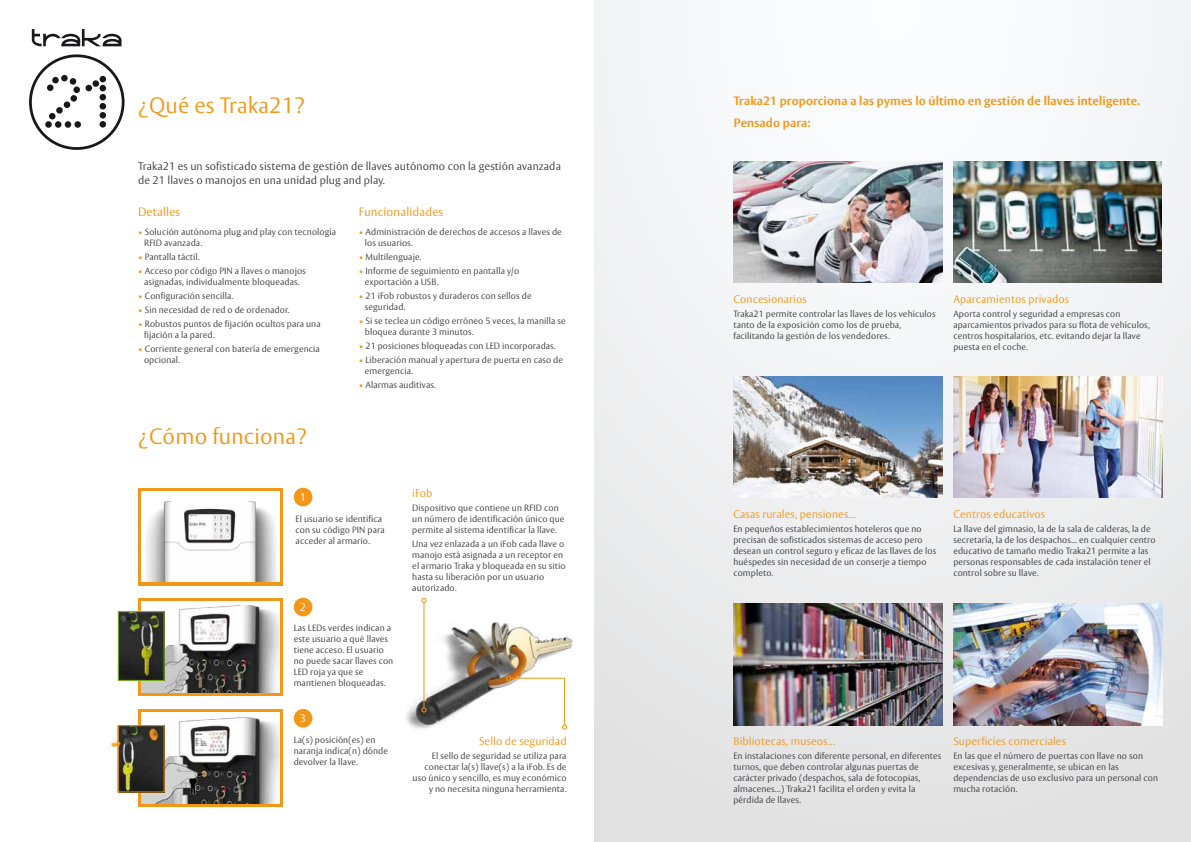
<style>
.page{position:relative;width:1191px;height:842px;background:#fff}
.page>*{position:absolute;margin:0;border:0;box-sizing:border-box;transform-origin:0 0}
.t1{font:300 22px "ASSA Vesta";letter-spacing:.01em;color:#f39718}
.t2{font:700 12px/21.7px "ASSA Vesta";letter-spacing:.01em;color:#f39718}
.t3{font:300 12px "ASSA Vesta";letter-spacing:.01em;color:#f39718}
.t4{font:300 11px "ASSA Vesta";letter-spacing:.01em;color:#f39718}
.t5{font:300 11px/14px "ASSA Vesta";letter-spacing:.01em;color:#3e3d40}
.t6{font:300 11px "ASSA Vesta";color:#fff}
.t7{font:300 9px/11px "ASSA Vesta";letter-spacing:.01em;color:#3e3d40}
.s1{color:#f39718}
</style>
<div class="page">
<div style="left:595px;top:0;width:596px;height:842px;background:linear-gradient(to bottom,#f9fbfc,#e2e2e2)"></div>
<img style="left:406px;top:622px;width:167px;height:107px">
<img style="left:734px;top:161px;width:208px;height:121px">
<img style="left:953px;top:161px;width:208px;height:121px">
<img style="left:734px;top:376px;width:208px;height:122px">
<img style="left:953px;top:376px;width:209px;height:122px">
<img style="left:734px;top:604px;width:208px;height:121px">
<img style="left:953px;top:604px;width:209px;height:121px">
<div style="left:138px;top:488px;width:145px;height:97px;background:#f39718"></div>
<div style="left:141px;top:491px;width:139px;height:91px;background:#fff"></div>
<img style="left:146px;top:502px;width:130px;height:80px">
<div style="left:294px;top:488px;width:18px;height:18px;background:#f39718;border-radius:50%"></div>
<div style="left:294px;top:598px;width:18px;height:18px;background:#f39718;border-radius:50%"></div>
<div style="left:294px;top:709px;width:18px;height:19px;background:#f39718;border-radius:50%"></div>
<svg style="left:138px;top:598px;width:145px;height:97px"></svg>
<div style="left:141px;top:601px;width:139px;height:91px;background:#fff"></div>
<img style="left:141px;top:606px;width:139px;height:86px">
<img style="left:120px;top:613px;width:43px;height:66px">
<div style="left:118px;top:611px;width:47px;height:70px;border:1px solid #7db61c"></div>
<svg style="left:138px;top:709px;width:145px;height:97px"></svg>
<div style="left:141px;top:712px;width:139px;height:91px;background:#fff"></div>
<img style="left:141px;top:717px;width:139px;height:86px">
<img style="left:110px;top:726px;width:53px;height:66px">
<div style="left:118px;top:725px;width:47px;height:67px;border:1px solid #f08800"></div>
<svg style="left:506px;top:676px;width:61px;height:54px"></svg>
<hr style="left:423px;top:602px;width:1px;height:106px;background:#f39718">
<svg style="left:421px;top:707px;width:5px;height:6px"></svg>
<svg style="left:421px;top:598px;width:5px;height:5px"></svg>
<svg style="left:32px;top:29px;width:89px;height:17px"></svg>
<svg style="left:29px;top:54px;width:95px;height:96px"></svg>
<h1 class="t1" style="left:138px;top:92px;width:168px">¿Qué es Traka21?</h1>
<p class="t5" style="left:138px;top:160px;width:424px">Traka21 es un sofisticado sistema de gestión de llaves autónomo con la gestión avanzada de 21 llaves o manojos en una unidad plug and play.</p>
<h2 class="t3" style="left:138px;top:204px;width:44px">Detalles</h2>
<p class="t7" style="left:144px;top:227px;width:194px;text-indent:-6px"><span class="s1">•</span> Solución autónoma plug and play con tecnología<br>RFID avanzada.</p>
<p class="t7" style="left:138px;top:252px;width:63px"><span class="s1">•</span> Pantalla táctil.</p>
<p class="t7" style="left:138px;top:266px;width:169px;text-align:center"><span class="s1">•</span> Acceso por código PIN a llaves o manojos asignadas, individualmente bloqueadas.</p>
<p class="t7" style="left:138px;top:291px;width:97px"><span class="s1">•</span> Configuración sencilla.</p>
<p class="t7" style="left:138px;top:305px;width:153px"><span class="s1">•</span> Sin necesidad de red o de ordenador.</p>
<p class="t7" style="left:144px;top:319px;width:178px;text-indent:-6px"><span class="s1">•</span> Robustos puntos de fijación ocultos para una fijación a la pared.</p>
<p class="t7" style="left:144px;top:344px;width:177px;text-indent:-6px"><span class="s1">•</span> Corriente general con batería de emergencia opcional.</p>
<h2 class="t3" style="left:359px;top:204px;width:86px">Funcionalidades</h2>
<p class="t7" style="left:365px;top:227px;width:198px;text-indent:-6px"><span class="s1">•</span> Administración de derechos de accesos a llaves de los usuarios.</p>
<p class="t7" style="left:359px;top:252px;width:64px"><span class="s1">•</span> Multilenguaje.</p>
<p class="t7" style="left:365px;top:266px;width:156px;text-indent:-6px"><span class="s1">•</span> Informe de seguimiento en pantalla y/o exportación a USB.</p>
<p class="t7" style="left:365px;top:291px;width:168px;text-indent:-6px"><span class="s1">•</span> 21 iFob robustos y duraderos con sellos de seguridad.</p>
<p class="t7" style="left:365px;top:316px;width:202px;text-indent:-6px"><span class="s1">•</span> Si se teclea un código erróneo 5 veces, la manilla se bloquea durante 3 minutos.</p>
<p class="t7" style="left:359px;top:341px;width:198px"><span class="s1">•</span> 21 posiciones bloqueadas con LED incorporadas.</p>
<p class="t7" style="left:365px;top:355px;width:200px;text-indent:-6px"><span class="s1">•</span> Liberación manual y apertura de puerta en caso de emergencia.</p>
<p class="t7" style="left:359px;top:380px;width:79px"><span class="s1">•</span> Alarmas auditivas.</p>
<h1 class="t1" style="left:138px;top:423px;width:170px">¿Cómo funciona?</h1>
<p class="t6" style="left:300px;top:490px;width:8px">1</p>
<p class="t7" style="left:296px;top:514px;width:91px">El usuario se identifica con su código PIN para acceder al armario.</p>
<p class="t6" style="left:300px;top:600px;width:8px">2</p>
<p class="t7" style="left:294px;top:623px;width:101px">Las LEDs verdes indican a este usuario a qué llaves tiene acceso. El usuario no puede sacar llaves con<br>LED roja ya que se mantienen bloqueadas.</p>
<p class="t6" style="left:300px;top:711px;width:8px">3</p>
<p class="t7" style="left:294px;top:735px;width:96px">La(s) posición(es) en naranja indica(n) dónde devolver la llave.</p>
<p class="t4" style="left:412px;top:486px;width:22px">iFob</p>
<p class="t7" style="left:412px;top:502px;width:154px">Dispositivo que contiene un RFID con un número de identificación único que permite al sistema identificar la llave.</p>
<p class="t7" style="left:412px;top:538px;width:155px">Una vez enlazada a un iFob cada llave o manojo está asignada a un receptor en el armario Traka y bloqueada en su sitio hasta su liberación por un usuario autorizado.</p>
<p class="t4" style="left:479px;top:734px;width:89px">Sello de seguridad</p>
<p class="t7" style="left:412px;top:750px;width:155px;text-align:right">El sello de seguridad se utiliza para conectar la(s) llave(s) a la iFob. Es de uso único y sencillo, es muy económico y no necesita ninguna herramienta.</p>
<h2 class="t2" style="left:734px;top:91px;width:408px">Traka21 proporciona a las pymes lo último en gestión de llaves inteligente.<br>Pensado para:</h2>
<p class="t4" style="left:733px;top:292px;width:75px">Concesionarios</p>
<p class="t7" style="left:733px;top:308px;width:204px">Traka21 permite controlar las llaves de los vehículos tanto de la exposición como los de prueba, facilitando la gestión de los vendedores.</p>
<p class="t4" style="left:953px;top:292px;width:117px">Aparcamientos privados</p>
<p class="t7" style="left:953px;top:308px;width:198px">Aporta control y seguridad a empresas con aparcamientos privados para su flota de vehículos, centros hospitalarios, etc. evitando dejar la llave puesta en el coche.</p>
<p class="t4" style="left:733px;top:507px;width:124px">Casas rurales, pensiones...</p>
<p class="t7" style="left:733px;top:524px;width:204px">En pequeños establecimientos hoteleros que no precisan de sofisticados sistemas de acceso pero desean un control seguro y eficaz de las llaves de los huéspedes sin necesidad de un conserje a tiempo completo.</p>
<p class="t4" style="left:953px;top:507px;width:93px">Centros educativos</p>
<p class="t7" style="left:953px;top:524px;width:204px">La llave del gimnasio, la de la sala de calderas, la de secretaría, la de los despachos... en cualquier centro educativo de tamaño medio Traka21 permite a las personas responsables de cada instalación tener el control sobre su llave.</p>
<p class="t4" style="left:733px;top:734px;width:103px">Bibliotecas, museos...</p>
<p class="t7" style="left:733px;top:750px;width:210px">En instalaciones con diferente personal, en diferentes turnos, que deben controlar algunas puertas de carácter privado (despachos, sala de fotocopias, almacenes...) Traka21 facilita el orden y evita la pérdida de llaves.</p>
<p class="t4" style="left:953px;top:734px;width:114px">Superficies comerciales</p>
<p class="t7" style="left:953px;top:750px;width:206px">En las que el número de puertas con llave no son excesivas y, generalmente, se ubican en las dependencias de uso exclusivo para un personal con mucha rotación.</p>
</div>
